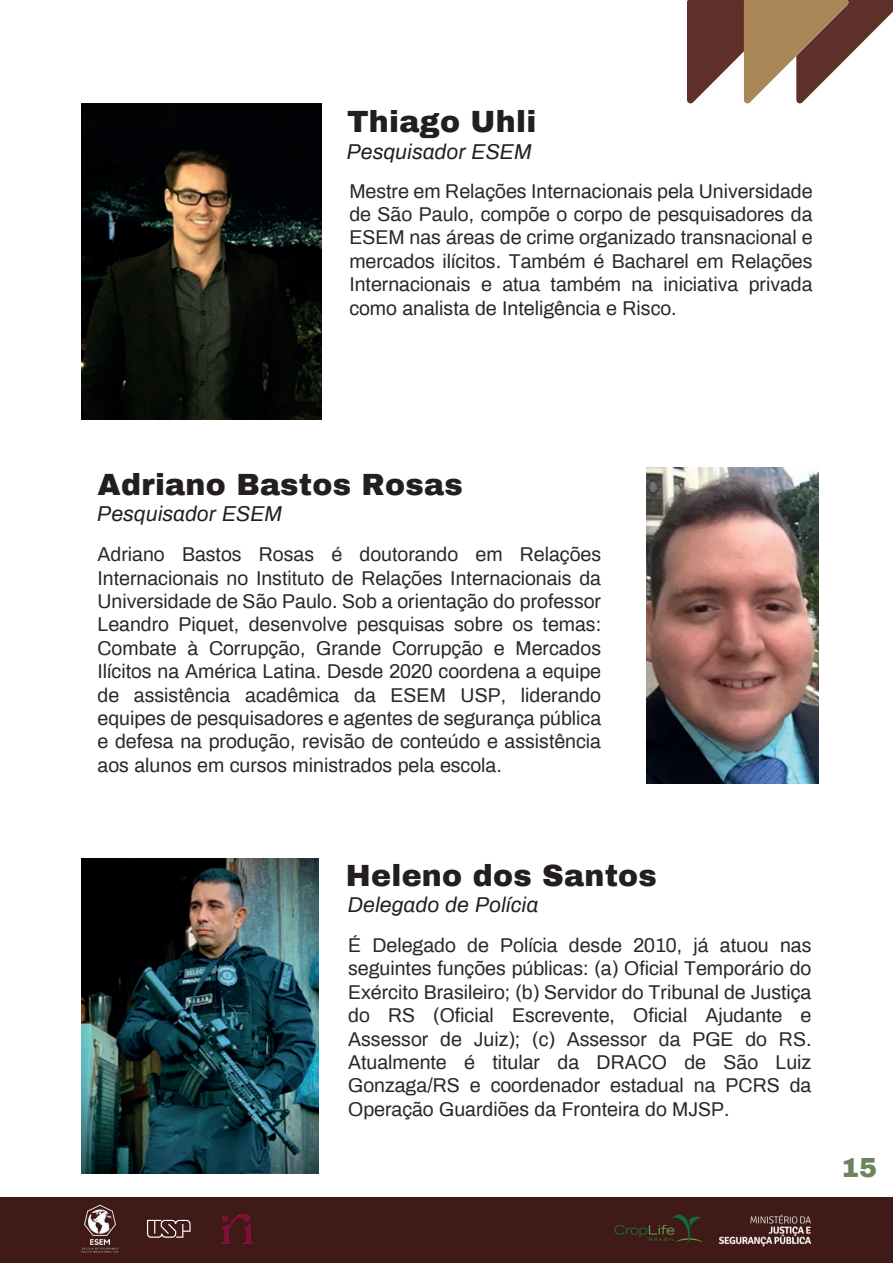
<style>
.page{position:relative;width:893px;height:1263px;background:#fff}
.page>*{position:absolute;margin:0;border:0;box-sizing:border-box;transform-origin:0 0}
.t1{font:900 30px "Archivo";letter-spacing:.01em;color:#231f20}
.t2{font:900 27px "Archivo";color:#6e845c}
.t3{font:italic 21px "Archivo";letter-spacing:.01em;color:#231f20}
.t4{font:19.5px/23.4px "Archivo";color:#252a2d;text-align:justify}
</style>
<div class="page">
<img style="left:82px;top:103px;width:239px;height:317px">
<svg style="left:687px;top:0;width:206px;height:103px"></svg>
<div style="left:0;top:1197px;width:893px;height:66px;background:#401a17"></div>
<img style="left:221px;top:1214px;width:31px;height:30px">
<img style="left:82px;top:1204px;width:36px;height:49px">
<svg style="left:147px;top:1220px;width:44px;height:18px"></svg>
<img style="left:719px;top:1214px;width:92px;height:32px">
<img style="left:614px;top:1214px;width:88px;height:31px">
<img style="left:647px;top:468px;width:171px;height:315px">
<img style="left:82px;top:858px;width:236px;height:316px">
<h1 class="t1" style="left:347px;top:103px;width:191px">Thiago Uhli</h1>
<p class="t3" style="left:347px;top:137px;width:186px">Pesquisador ESEM</p>
<p class="t4" style="left:349px;top:178px;width:465px">Mestre em Relações Internacionais pela Universidade de São Paulo, compõe o corpo de pesquisadores da ESEM nas áreas de crime organizado transnacional e mercados ilícitos. Também é Bacharel em Relações Internacionais e atua também na iniciativa privada como analista de Inteligência e Risco.</p>
<h1 class="t1" style="left:98px;top:466px;width:367px">Adriano Bastos Rosas</h1>
<p class="t3" style="left:98px;top:498px;width:186px">Pesquisador ESEM</p>
<p class="t4" style="left:98px;top:541px;width:505px">Adriano Bastos Rosas é doutorando em Relações Internacionais no Instituto de Relações Internacionais da Universidade de São Paulo. Sob a orientação do professor Leandro Piquet, desenvolve pesquisas sobre os temas:<br>Combate à Corrupção, Grande Corrupção e Mercados Ilícitos na América Latina. Desde 2020 coordena a equipe de assistência acadêmica da ESEM USP, liderando equipes de pesquisadores e agentes de segurança pública e defesa na produção, revisão de conteúdo e assistência aos alunos em cursos ministrados pela escola.</p>
<h1 class="t1" style="left:346px;top:857px;width:313px">Heleno dos Santos</h1>
<p class="t3" style="left:348px;top:889px;width:192px">Delegado de Polícia</p>
<p class="t4" style="left:348px;top:932px;width:465px">É Delegado de Polícia desde 2010, já atuou nas seguintes funções públicas: (a) Oficial Temporário do Exército Brasileiro; (b) Servidor do Tribunal de Justiça do RS (Oficial Escrevente, Oficial Ajudante e Assessor de Juiz); (c) Assessor da PGE do RS.<br>Atualmente é titular da DRACO de São Luiz Gonzaga/RS e coordenador estadual na PCRS da Operação Guardiões da Fronteira do MJSP.</p>
<h2 class="t2" style="left:841px;top:1152px;width:38px">15</h2>
</div>
